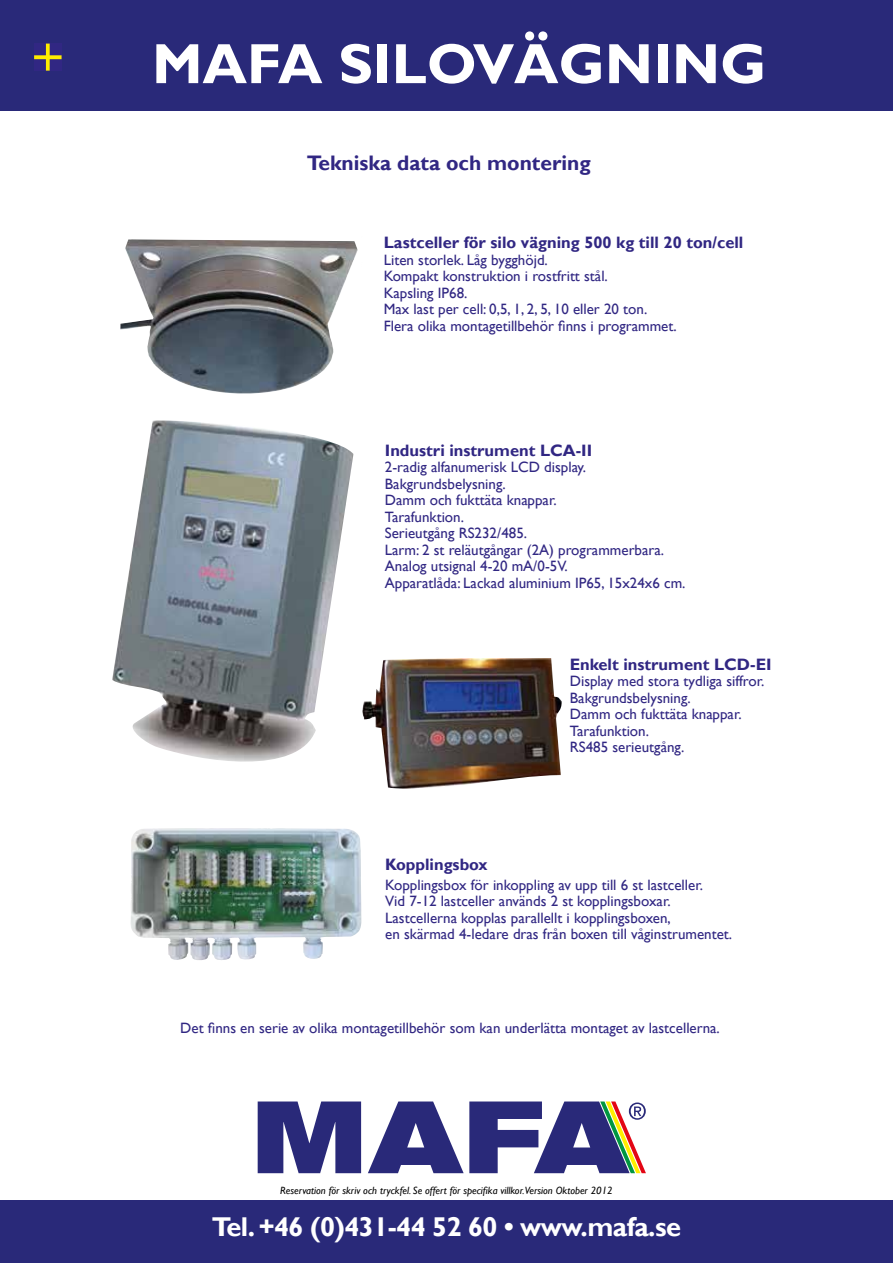
<style>
.page{position:relative;width:893px;height:1263px;background:#fff}
.page>*{position:absolute;margin:0;border:0;box-sizing:border-box;transform-origin:0 0}
.t1{font:700 57px "Gill Sans";color:#fff}
.t2{font:700 27.15px "Gill Sans";letter-spacing:-.02em;color:#fff}
.t3{font:700 21px "Gill Sans";color:#312783}
.t4{font:700 16.5px "Gill Sans";color:#312783}
.t5{font:15px/16.5px "Gill Sans";color:#312783}
.t6{font:italic 10.5px "Gill Sans";color:#000}
</style>
<div class="page">
<div style="left:0;top:0;width:893px;height:111px;background:#292979"></div>
<div style="left:0;top:1200px;width:893px;height:63px;background:#292979"></div>
<svg style="left:34px;top:44px;width:28px;height:27px"></svg>
<svg style="left:258px;top:1101px;width:103px;height:72px"></svg>
<svg style="left:368px;top:1101px;width:278px;height:72px"></svg>
<img style="left:130px;top:828px;width:141px;height:132px">
<img style="left:362px;top:658px;width:200px;height:131px">
<img style="left:112px;top:420px;width:241px;height:342px">
<img style="left:120px;top:239px;width:238px;height:155px">
<h1 class="t1" style="left:152px;top:30px;width:616px">MAFA SILOVÄGNING</h1>
<h3 class="t3" style="left:307px;top:150px;width:285px">Tekniska data och montering</h3>
<p class="t4" style="left:384px;top:233px;width:361px">Lastceller för silo vägning 500 kg till 20 ton/cell</p>
<p class="t5" style="left:384px;top:252px;width:294px">Liten storlek. Låg bygghöjd.<br>Kompakt konstruktion i rostfritt stål.<br>Kapsling IP68.<br>Max last per cell: 0,5, 1, 2, 5, 10 eller 20 ton.<br>Flera olika montagetillbehör finns i programmet.</p>
<p class="t4" style="left:385px;top:440px;width:209px">Industri instrument LCA-II</p>
<p class="t5" style="left:385px;top:459px;width:302px">2-radig alfanumerisk LCD display.<br>Bakgrundsbelysning.<br>Damm och fukttäta knappar.<br>Tarafunktion.<br>Serieutgång RS232/485.<br>Larm: 2 st reläutgångar (2A) programmerbara.<br>Analog utsignal 4-20 mA/0-5V.<br>Apparatlåda: Lackad aluminium IP65, 15x24x6 cm.</p>
<p class="t4" style="left:570px;top:654px;width:203px">Enkelt instrument LCD-EI</p>
<p class="t5" style="left:570px;top:673px;width:196px">Display med stora tydliga siffror.<br>Bakgrundsbelysning.<br>Damm och fukttäta knappar.<br>Tarafunktion.<br>RS485 serieutgång.</p>
<p class="t4" style="left:385px;top:855px;width:104px">Kopplingsbox</p>
<p class="t5" style="left:385px;top:877px;width:349px">Kopplingsbox för inkoppling av upp till 6 st lastceller.<br>Vid 7-12 lastceller används 2 st kopplingsboxar.<br>Lastcellerna kopplas parallellt i kopplingsboxen,<br>en skärmad 4-ledare dras från boxen till våginstrumentet.</p>
<p class="t5" style="left:180px;top:1019px;width:541px">Det finns en serie av olika montagetillbehör som kan underlätta montaget av lastcellerna.</p>
<p class="t6" style="left:280px;top:1184px;width:334px">Reservation för skriv och tryckfel. Se offert för specifika villkor.Version Oktober 2012</p>
<h2 class="t2" style="left:212px;top:1211px;width:471px">Tel. +46 (0)431-44 52 60 • www.mafa.se</h2>
</div>
